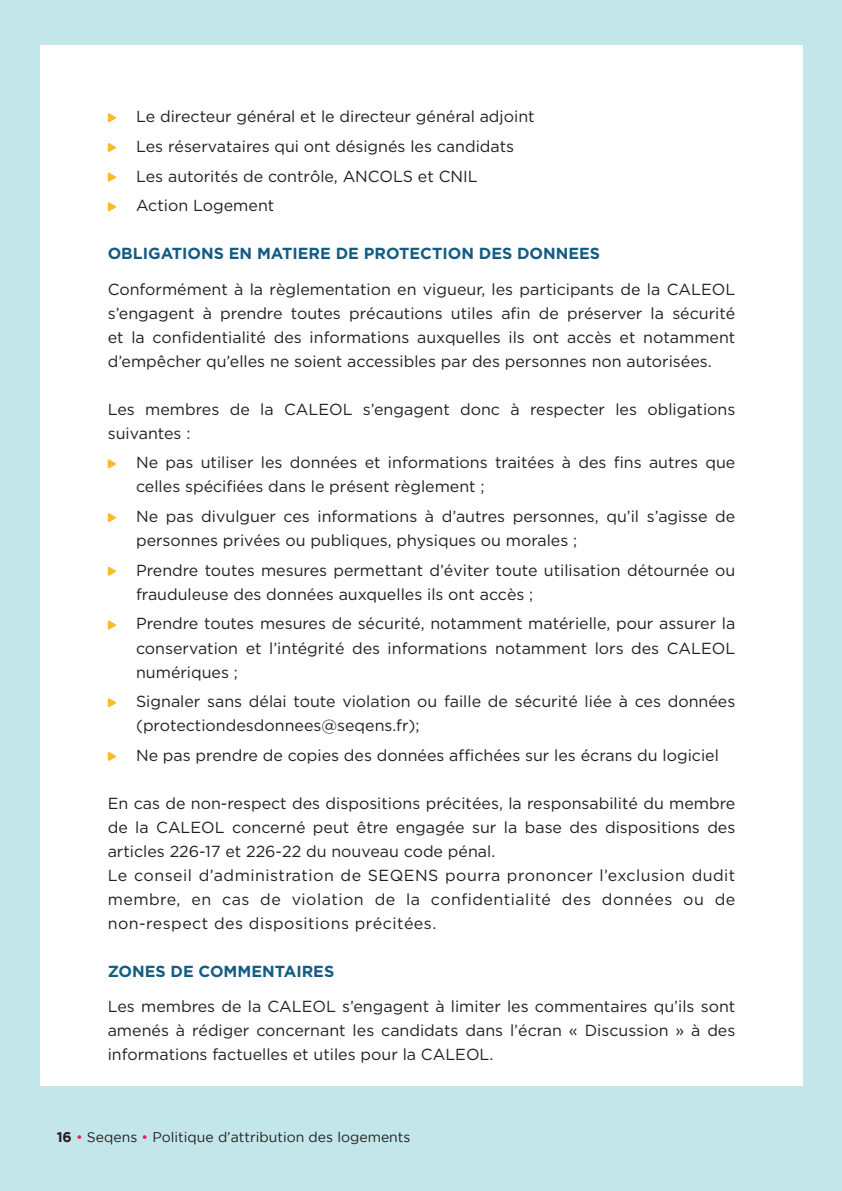
<style>
.page{position:relative;width:842px;height:1191px;background:#c3e6ea}
.page>*{position:absolute;margin:0;border:0;box-sizing:border-box;transform-origin:0 0}
.t1{font:16px/24px "Gotham";color:#231f20}
.t2{font:700 16px "Gotham";color:#135c83}
.t3{font:14px "Gotham";color:#231f20}
.s1{font-weight:700}
.s2{color:#ed1b56}
</style>
<div class="page">
<div style="left:40px;top:45px;width:762px;height:1041px;background:#fff"></div>
<svg style="left:108px;top:113px;width:8px;height:10px"></svg>
<svg style="left:108px;top:143px;width:8px;height:9px"></svg>
<svg style="left:108px;top:172px;width:8px;height:10px"></svg>
<svg style="left:108px;top:202px;width:8px;height:10px"></svg>
<svg style="left:108px;top:459px;width:8px;height:10px"></svg>
<svg style="left:108px;top:513px;width:8px;height:9px"></svg>
<svg style="left:108px;top:566px;width:8px;height:10px"></svg>
<svg style="left:108px;top:620px;width:8px;height:10px"></svg>
<svg style="left:108px;top:698px;width:8px;height:9px"></svg>
<svg style="left:108px;top:752px;width:8px;height:9px"></svg>
<p class="t1" style="left:136px;top:101px;width:400px;line-height:29.6px">Le directeur général et le directeur général adjoint Les réservataires qui ont désignés les candidats Les autorités de contrôle, ANCOLS et CNIL<br>Action Logement</p>
<p class="t2" style="left:108px;top:243px;width:494px">OBLIGATIONS EN MATIERE DE PROTECTION DES DONNEES</p>
<p class="t1" style="left:108px;top:277px;width:629px;text-align:justify">Conformément à la règlementation en vigueur, les participants de la CALEOL s’engagent à prendre toutes précautions utiles afin de préserver la sécurité et la confidentialité des informations auxquelles ils ont accès et notamment d’empêcher qu’elles ne soient accessibles par des personnes non autorisées.</p>
<p class="t1" style="left:108px;top:397px;width:629px">Les membres de la CALEOL s’engagent donc à respecter les obligations suivantes :</p>
<p class="t1" style="left:136px;top:450px;width:601px">Ne pas utiliser les données et informations traitées à des fins autres que celles spécifiées dans le présent règlement ;</p>
<p class="t1" style="left:136px;top:504px;width:601px">Ne pas divulguer ces informations à d’autres personnes, qu’il s’agisse de personnes privées ou publiques, physiques ou morales ;</p>
<p class="t1" style="left:136px;top:558px;width:601px">Prendre toutes mesures permettant d’éviter toute utilisation détournée ou frauduleuse des données auxquelles ils ont accès ;</p>
<p class="t1" style="left:136px;top:611px;width:601px;text-align:justify">Prendre toutes mesures de sécurité, notamment matérielle, pour assurer la conservation et l’intégrité des informations notamment lors des CALEOL numériques ;</p>
<p class="t1" style="left:136px;top:689px;width:601px">Signaler sans délai toute violation ou faille de sécurité liée à ces données (protectiondesdonnees@seqens.fr);</p>
<p class="t1" style="left:136px;top:743px;width:584px">Ne pas prendre de copies des données affichées sur les écrans du logiciel</p>
<p class="t1" style="left:108px;top:791px;width:629px">En cas de non-respect des dispositions précitées, la responsabilité du membre de la CALEOL concerné peut être engagée sur la base des dispositions des articles 226-17 et 226-22 du nouveau code pénal.<br>Le conseil d’administration de SEQENS pourra prononcer l’exclusion dudit membre, en cas de violation de la confidentialité des données ou de non-respect des dispositions précitées.</p>
<p class="t2" style="left:108px;top:960px;width:228px">ZONES DE COMMENTAIRES</p>
<p class="t1" style="left:108px;top:994px;width:629px;text-align:justify">Les membres de la CALEOL s’engagent à limiter les commentaires qu’ils sont amenés à rédiger concernant les candidats dans l’écran « Discussion » à des informations factuelles et utiles pour la CALEOL.</p>
<p class="t3" style="left:57px;top:1129px;width:355px"><span class="s1">16</span> <span class="s2">•</span> Seqens <span class="s2">•</span> Politique d’attribution des logements</p>
</div>
